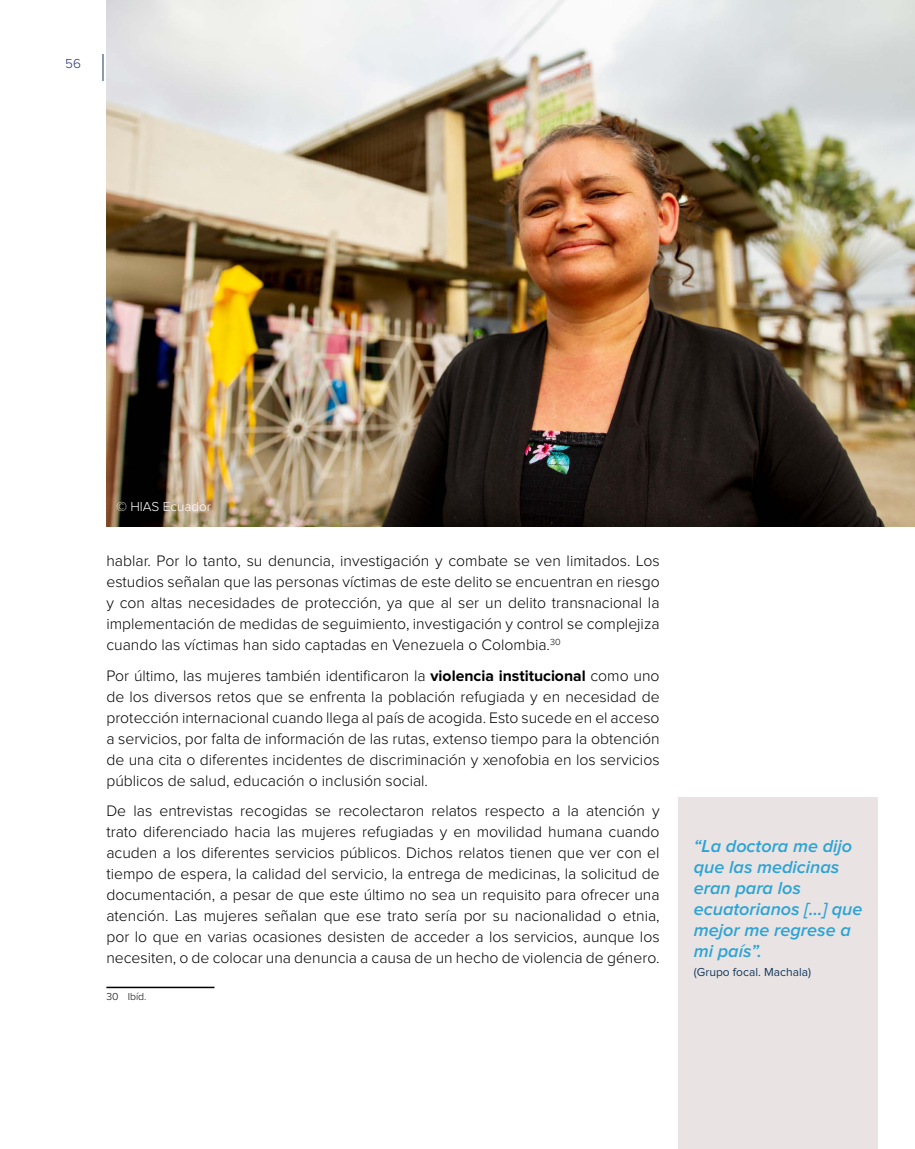
<style>
.page{position:relative;width:915px;height:1149px;background:#fff}
.page>*{position:absolute;margin:0;border:0;box-sizing:border-box;transform-origin:0 0}
.t1{font:italic 600 18px/21px "Proxima Nova";color:#2ba3d5}
.t2{font:300 15.75px/21px "Proxima Nova";color:#000;text-align:justify}
.t3{font:300 13.5px "Proxima Nova";color:#fff}
.t4{font:300 13.5px "Proxima Nova";color:#243072}
.t5{font:12px "Proxima Nova";color:#13385d}
.t6{font:300 10.5px "Proxima Nova";color:#000}
.s1{font-weight:700}
</style>
<div class="page">
<svg style="left:103px;top:54px;width:1px;height:27px"></svg>
<hr style="left:106px;top:986px;width:108px;height:1px;background:#000">
<img style="left:106px;top:0;width:808px;height:526px">
<div style="left:678px;top:796px;width:200px;height:352px;background:#e9e4e3"></div>
<p class="t4" style="left:65px;top:56px;width:17px">56</p>
<p class="t3" style="left:116px;top:498px;width:96px">© HIAS Ecuador</p>
<p class="t2" style="left:106px;top:551px;width:554px">hablar. Por lo tanto, su denuncia, investigación y combate se ven limitados. Los estudios señalan que las personas víctimas de este delito se encuentran en riesgo y con altas necesidades de protección, ya que al ser un delito transnacional la implementación de medidas de seguimiento, investigación y control se complejiza cuando las víctimas han sido captadas en Venezuela o Colombia.<sup>30</sup></p>
<p class="t2" style="left:106px;top:665px;width:554px">Por último, las mujeres también identificaron la <span class="s1">violencia institucional</span> como uno de los diversos retos que se enfrenta la población refugiada y en necesidad de protección internacional cuando llega al país de acogida. Esto sucede en el acceso a servicios, por falta de información de las rutas, extenso tiempo para la obtención de una cita o diferentes incidentes de discriminación y xenofobia en los servicios públicos de salud, educación o inclusión social.</p>
<p class="t2" style="left:106px;top:800px;width:554px">De las entrevistas recogidas se recolectaron relatos respecto a la atención y trato diferenciado hacia las mujeres refugiadas y en movilidad humana cuando acuden a los diferentes servicios públicos. Dichos relatos tienen que ver con el tiempo de espera, la calidad del servicio, la entrega de medicinas, la solicitud de documentación, a pesar de que este último no sea un requisito para ofrecer una atención. Las mujeres señalan que ese trato sería por su nacionalidad o etnia, por lo que en varias ocasiones desisten de acceder a los servicios, aunque los necesiten, o de colocar una denuncia a causa de un hecho de violencia de género.</p>
<p class="t6" style="left:106px;top:990px;width:42px">30 Ibíd.</p>
<p class="t1" style="left:693px;top:835px;width:170px">“La doctora me dijo que las medicinas eran para los ecuatorianos […] que mejor me regrese a mi país”.</p>
<p class="t5" style="left:693px;top:965px;width:119px">(Grupo focal. Machala)</p>
</div>
